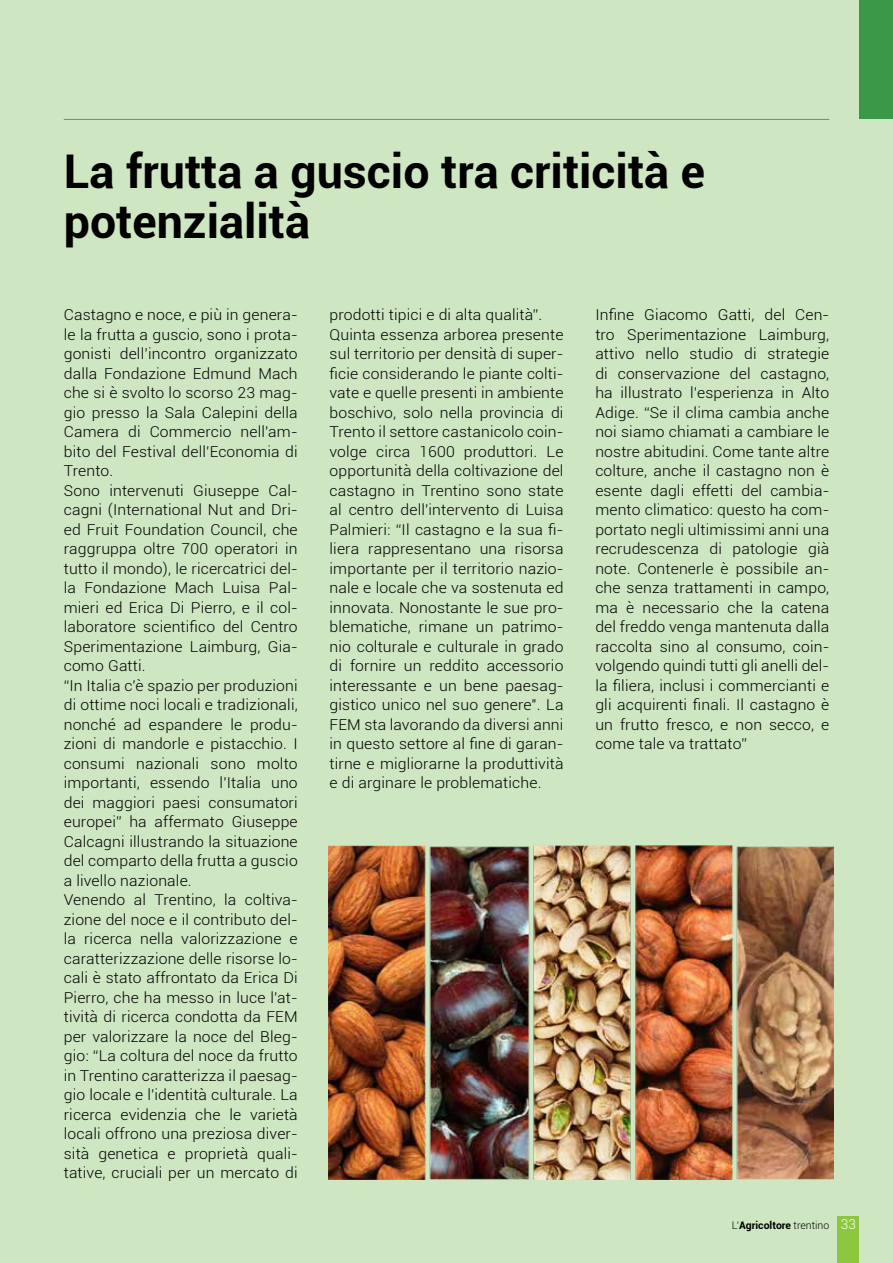
<style>
.page{position:relative;width:893px;height:1263px;background:#cee6c1}
.page>*{position:absolute;margin:0;border:0;box-sizing:border-box;transform-origin:0 0}
.t1{font:700 46.5px/50.1px "Roboto";color:#000}
.t2{font:300 15px/19.5px "Roboto";letter-spacing:.01em;color:#000;scale:1.05 1}
.t3{font:700 10.5px "Roboto";color:#000}
.s1{font-weight:300}
.s2{font-weight:300;font-size:13.5px;color:#fff}
</style>
<div class="page">
<div style="left:838px;top:1216px;width:21px;height:47px;background:#8dc63f"></div>
<div style="left:859px;top:0;width:34px;height:119px;background:#3a9848"></div>
<hr style="left:64px;top:119px;width:765px;height:1px;background:#808285">
<img style="left:328px;top:846px;width:505px;height:333px">
<h1 class="t1" style="left:64px;top:145px;width:643px">La frutta a guscio tra criticità e potenzialità</h1>
<p class="t2" style="left:64px;top:305px;width:224px">Castagno e noce, e più in genera&shy;le la frutta a guscio, sono i prota&shy;gonisti dell’incontro organizzato dalla Fondazione Edmund Mach che si è svolto lo scorso 23 mag&shy;gio presso la Sala Calepini della<br>Camera di Commercio nell'am&shy;bito del Festival dell'Economia di<br>Trento.<br>Sono intervenuti Giuseppe Cal&shy;cagni (International Nut and Dri&shy;ed Fruit Foundation Council, che raggruppa oltre 700 operatori in tutto il mondo), le ricercatrici del&shy;la Fondazione Mach Luisa Pal&shy;mieri ed Erica Di Pierro, e il col&shy;laboratore scientifico del Centro<br>Sperimentazione Laimburg, Gia&shy;como Gatti.<br>“In Italia c'è spazio per produzioni di ottime noci locali e tradizionali, nonché ad espandere le produ&shy;zioni di mandorle e pistacchio. I consumi nazionali sono molto importanti, essendo l'Italia uno dei maggiori paesi consumatori europei” ha affermato Giuseppe<br>Calcagni illustrando la situazione del comparto della frutta a guscio a livello nazionale.<br>Venendo al Trentino, la coltiva&shy;zione del noce e il contributo del&shy;la ricerca nella valorizzazione e caratterizzazione delle risorse lo&shy;cali è stato affrontato da Erica Di<br>Pierro, che ha messo in luce l'at&shy;tività di ricerca condotta da FEM per valorizzare la noce del Bleg&shy;gio: “La coltura del noce da frutto in Trentino caratterizza il paesag&shy;gio locale e l'identità culturale. La ricerca evidenzia che le varietà locali offrono una preziosa diver&shy;sità genetica e proprietà quali&shy;tative, cruciali per un mercato di</p>
<p class="t2" style="left:330px;top:305px;width:224px">prodotti tipici e di alta qualità”.<br>Quinta essenza arborea presente sul territorio per densità di super&shy;ficie considerando le piante colti&shy;vate e quelle presenti in ambiente boschivo, solo nella provincia di Trento il settore castanicolo coin&shy;volge circa 1600 produttori. Le opportunità della coltivazione del castagno in Trentino sono state al centro dell'intervento di Luisa Palmieri: “Il castagno e la sua fi&shy;liera rappresentano una risorsa importante per il territorio nazio&shy;nale e locale che va sostenuta ed innovata. Nonostante le sue pro&shy;blematiche, rimane un patrimo&shy;nio colturale e culturale in grado di fornire un reddito accessorio interessante e un bene paesag&shy;gistico unico nel suo genere". La FEM sta lavorando da diversi anni in questo settore al fine di garan&shy;tirne e migliorarne la produttività e di arginare le problematiche.</p>
<p class="t2" style="left:595px;top:305px;width:224px;text-align:justify">Infine Giacomo Gatti, del Cen&shy;tro Sperimentazione Laimburg, attivo nello studio di strategie di conservazione del castagno, ha illustrato l’esperienza in Alto Adige. “Se il clima cambia anche noi siamo chiamati a cambiare le nostre abitudini. Come tante altre colture, anche il castagno non è esente dagli effetti del cambia&shy;mento climatico: questo ha com&shy;portato negli ultimissimi anni una recrudescenza di patologie già note. Contenerle è possibile an&shy;che senza trattamenti in campo, ma è necessario che la catena del freddo venga mantenuta dalla raccolta sino al consumo, coin&shy;volgendo quindi tutti gli anelli del&shy;la filiera, inclusi i commercianti e gli acquirenti finali. Il castagno è un frutto fresco, e non secco, e come tale va trattato”</p>
<p class="t3" style="left:732px;top:1218px;width:126px"><span class="s1">L’</span>Agricoltore <span class="s1">trentino</span> <span class="s2">33</span></p>
</div>
